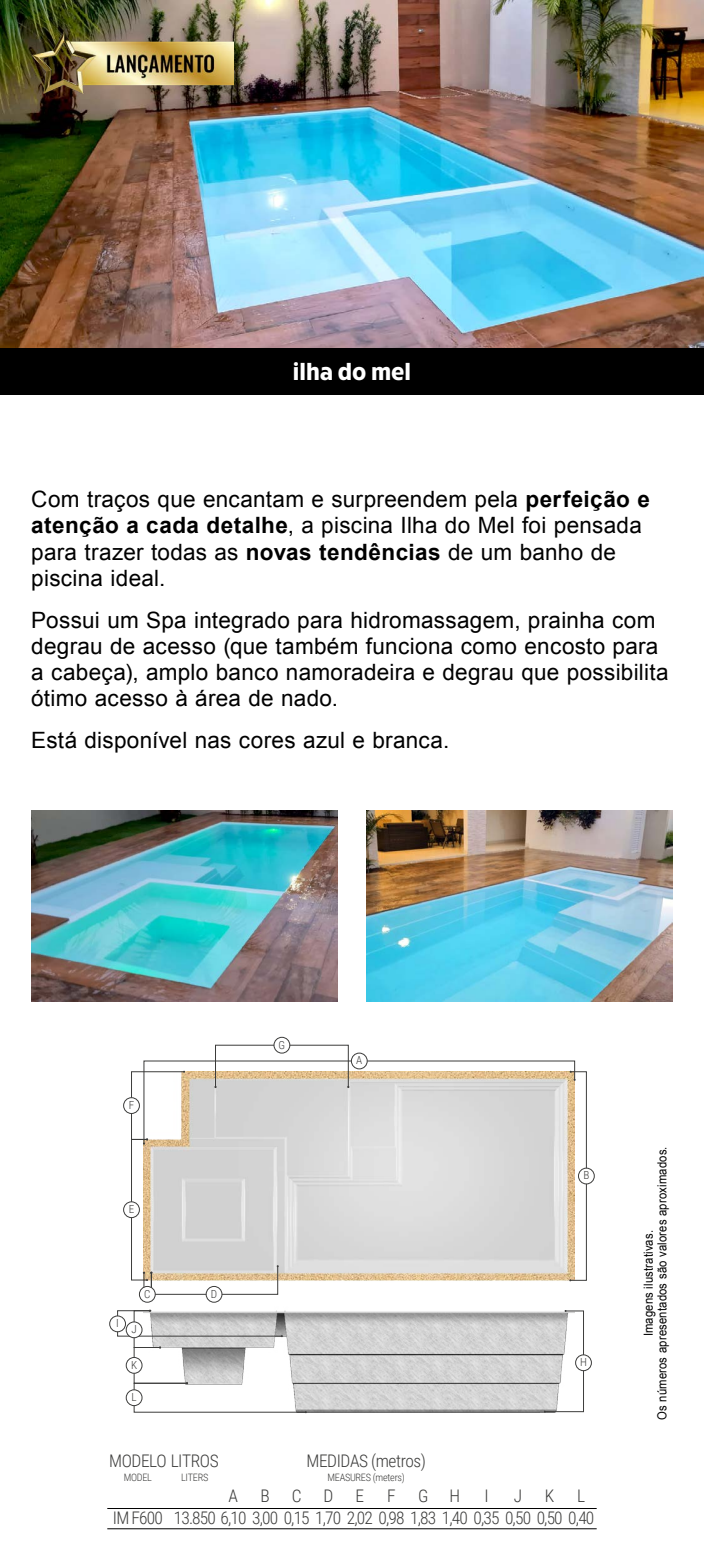
<style>
.page{position:relative;width:704px;height:1563px;background:#fff}
.page>*{position:absolute;margin:0;border:0;box-sizing:border-box;transform-origin:0 0}
.t1{font:700 23.44px "Ruck Sack";color:#fff}
.t2{font:22.5px/26.2px "Arial";letter-spacing:.01em;color:#000}
.t3{font:300 17.38px "Roboto Condensed";letter-spacing:-.04em;color:#3c3c3b}
.t4{font:12.5px/13.8px "Arial";letter-spacing:.015em;color:#000;text-align:center;scale:.9 1}
.t5{font:300 11.12px "Roboto Condensed";color:#3c3c3b}
.t6{font:300 10.19px "Roboto Condensed";letter-spacing:-.025em;color:#3c3c3b}
.s1{font-weight:700}
</style>
<div class="page">
<img style="left:0;top:0;width:703px;height:348px">
<img style="left:31px;top:31px;width:202px;height:62px">
<div style="left:0;top:348px;width:703px;height:47px;background:#000"></div>
<hr style="left:107px;top:1528px;width:489px;height:1px;background:#000">
<hr style="left:107px;top:1508px;width:489px;height:1px;background:#000">
<img style="left:144px;top:1294px;width:399px;height:118px">
<div style="left:206px;top:1286px;width:16px;height:16px;background:#fff;border-radius:50%"></div>
<div style="left:206px;top:1286px;width:16px;height:16px;border:1px solid #3c3c3b;border-radius:50%"></div>
<div style="left:123px;top:1097px;width:17px;height:16px;border:1px solid #3c3c3b;border-radius:50%"></div>
<svg style="left:123px;top:1201px;width:16px;height:16px"></svg>
<div style="left:123px;top:1201px;width:17px;height:17px;border:1px solid #3c3c3b;border-radius:50%"></div>
<svg style="left:543px;top:1310px;width:40px;height:102px"></svg>
<div style="left:351px;top:1053px;width:16px;height:16px;border:1px solid #3c3c3b;border-radius:50%"></div>
<div style="left:578px;top:1168px;width:16px;height:16px;border:1px solid #3c3c3b;border-radius:50%"></div>
<div style="left:575px;top:1354px;width:16px;height:16px;background:#fff;border-radius:50%"></div>
<div style="left:575px;top:1354px;width:16px;height:17px;border:1px solid #3c3c3b;border-radius:50%"></div>
<div style="left:109px;top:1315px;width:17px;height:17px;border:1px solid #3c3c3b;border-radius:50%"></div>
<svg style="left:117px;top:1309px;width:189px;height:104px"></svg>
<div style="left:126px;top:1389px;width:16px;height:16px;background:#fff;border-radius:50%"></div>
<div style="left:126px;top:1389px;width:16px;height:16px;border:1px solid #3c3c3b;border-radius:50%"></div>
<div style="left:139px;top:1286px;width:16px;height:16px;background:#fff;border-radius:50%"></div>
<div style="left:139px;top:1286px;width:16px;height:16px;border:1px solid #3c3c3b;border-radius:50%"></div>
<div style="left:215px;top:1045px;width:133px;height:42px;border:1px solid #3c3c3b"></div>
<svg style="left:131px;top:1060px;width:455px;height:234px;background:#d8d5cf"></svg>
<div style="left:274px;top:1037px;width:15px;height:16px;background:#fff;border-radius:50%"></div>
<div style="left:273px;top:1037px;width:17px;height:16px;border:1px solid #3c3c3b;border-radius:50%"></div>
<img style="left:366px;top:810px;width:306px;height:191px">
<img style="left:31px;top:810px;width:307px;height:191px">
<p class="t1" style="left:293px;top:356px;width:120px">ilha do mel</p>
<p class="t2" style="left:31px;top:486px;width:619px">Com traços que encantam e surpreendem pela <span class="s1">perfeição e atenção a cada detalhe</span>, a piscina Ilha do Mel foi pensada para trazer todas as <span class="s1">novas tendências</span> de um banho de piscina ideal.</p>
<p class="t2" style="left:31px;top:607px;width:638px">Possui um Spa integrado para hidromassagem, prainha com degrau de acesso (que também funciona como encosto para a cabeça), amplo banco namoradeira e degrau que possibilita ótimo acesso à área de nado.</p>
<p class="t2" style="left:31px;top:727px;width:419px">Está disponível nas cores azul e branca.</p>
<p class="t5" style="left:129px;top:1097px;width:7px">F</p>
<p class="t5" style="left:129px;top:1201px;width:7px">E</p>
<p class="t5" style="left:278px;top:1037px;width:8px">G</p>
<p class="t5" style="left:356px;top:1052px;width:8px">A</p>
<p class="t5" style="left:583px;top:1167px;width:7px">B</p>
<p class="t5" style="left:116px;top:1315px;width:4px">I</p>
<p class="t5" style="left:144px;top:1286px;width:8px">C</p>
<p class="t5" style="left:131px;top:1321px;width:7px">J</p>
<p class="t5" style="left:131px;top:1356px;width:8px">K</p>
<p class="t5" style="left:131px;top:1389px;width:7px">L</p>
<p class="t5" style="left:211px;top:1286px;width:8px">D</p>
<p class="t5" style="left:579px;top:1354px;width:8px">H</p>
<p class="t3" style="left:109px;top:1449px;width:111px">MODELO LITROS</p>
<p class="t6" style="left:124px;top:1470px;width:30px">MODEL</p>
<p class="t6" style="left:181px;top:1470px;width:29px">LITERS</p>
<p class="t3" style="left:306px;top:1449px;width:121px">MEDIDAS (metros)</p>
<p class="t6" style="left:327px;top:1470px;width:79px">MEASURES (meters)</p>
<p class="t3" style="left:228px;top:1483px;width:11px">A</p>
<p class="t3" style="left:260px;top:1483px;width:11px">B</p>
<p class="t3" style="left:291px;top:1483px;width:11px">C</p>
<p class="t3" style="left:323px;top:1483px;width:11px">D</p>
<p class="t3" style="left:355px;top:1483px;width:10px">E</p>
<p class="t3" style="left:387px;top:1483px;width:10px">F</p>
<p class="t3" style="left:418px;top:1483px;width:12px">G</p>
<p class="t3" style="left:449px;top:1483px;width:12px">H</p>
<p class="t3" style="left:484px;top:1483px;width:6px">I</p>
<p class="t3" style="left:513px;top:1483px;width:10px">J</p>
<p class="t3" style="left:544px;top:1483px;width:11px">K</p>
<p class="t3" style="left:576px;top:1483px;width:10px">L</p>
<p class="t3" style="left:113px;top:1505px;width:482px">IM F600 13.850 6,10 3,00 0,15 1,70 2,02 0,98 1,83 1,40 0,35 0,50 0,50 0,40</p>
<p class="t4" style="left:641px;top:1420px;width:305px;rotate:-90deg">Imagens ilustrativas.<br>Os números apresentados são valores aproximados.</p>
</div>
